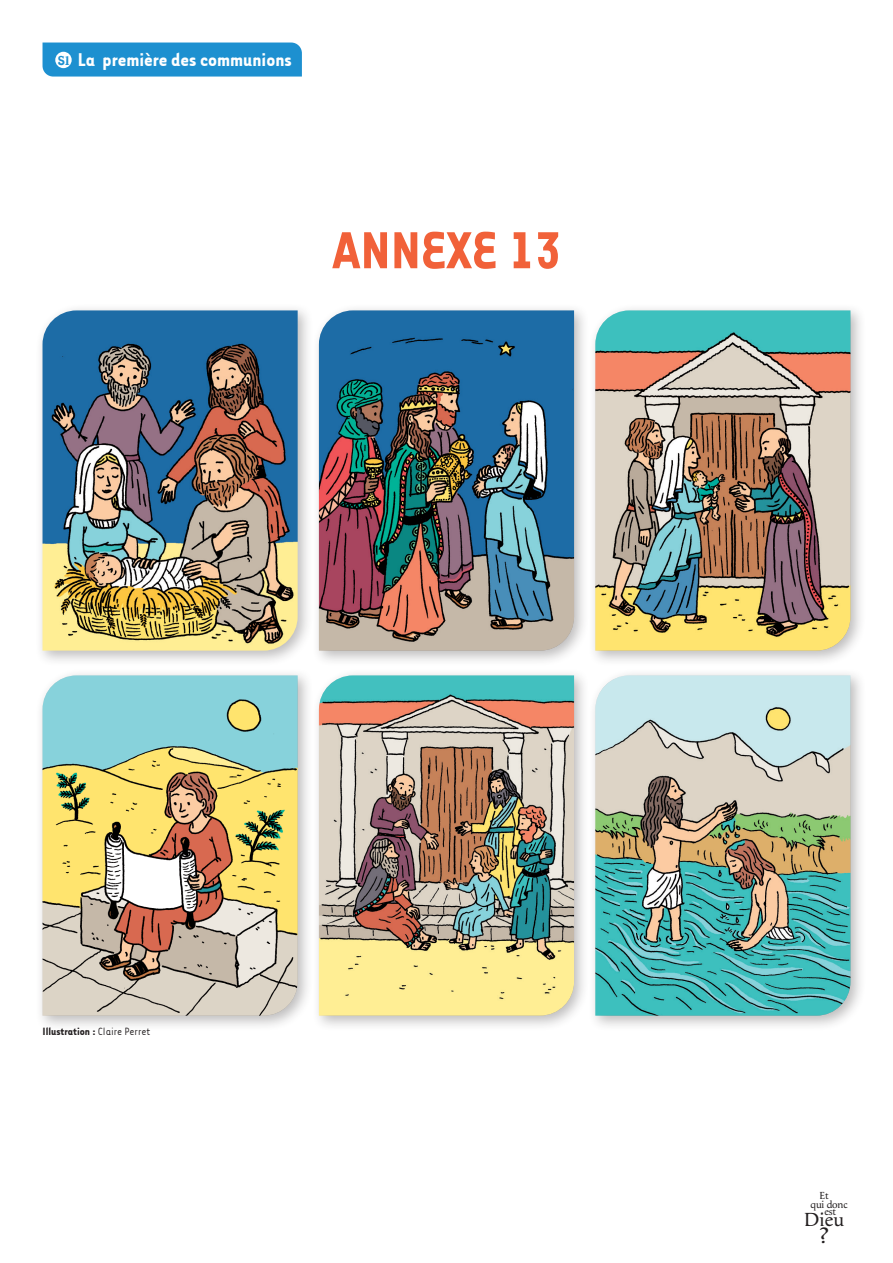
<style>
.page{position:relative;width:893px;height:1263px;background:#fff}
.page>*{position:absolute;margin:0;border:0;box-sizing:border-box;transform-origin:0 0}
.t1{font:700 60px "Tarzana Narrow";color:#f16139}
.t2{font:21.75px "Apolline Std";color:#231f20;scale:1.2 1}
.t3{font:700 21px "Tarzana Narrow";color:#fff}
.t4{font:19.65px "Apolline Std";color:#231f20}
.t5{font:12.75px "Putain";color:#1d90d0}
.titre_pavé{font:700 12px "Tarzana Narrow";color:#231f20}
.t6{font:10.65px "Apolline Std";letter-spacing:-.02em;color:#231f20}
.s1{font-weight:400}
</style>
<div class="page">
<div style="left:35px;top:303px;width:279px;height:363px;background:#231f20;opacity:.3"></div>
<img style="left:43px;top:310px;width:255px;height:341px">
<div style="left:311px;top:303px;width:279px;height:363px;background:#231f20;opacity:.3"></div>
<img style="left:319px;top:310px;width:255px;height:341px">
<div style="left:588px;top:303px;width:279px;height:363px;background:#231f20;opacity:.3"></div>
<img style="left:595px;top:310px;width:255px;height:341px">
<div style="left:35px;top:668px;width:279px;height:363px;background:#231f20;opacity:.3"></div>
<img style="left:43px;top:675px;width:255px;height:341px">
<div style="left:311px;top:668px;width:279px;height:363px;background:#231f20;opacity:.3"></div>
<img style="left:319px;top:675px;width:255px;height:341px">
<div style="left:588px;top:668px;width:279px;height:363px;background:#231f20;opacity:.3"></div>
<img style="left:595px;top:675px;width:255px;height:341px">
<div style="left:43px;top:43px;width:259px;height:34px;background:#1d90d0"></div>
<div style="left:55px;top:52px;width:17px;height:16px;background:#fff;border-radius:50%"></div>
<p class="t5" style="left:58px;top:54px;width:13px">S1</p>
<p class="t3" style="left:78px;top:47px;width:215px">La première des communions</p>
<p class="t1" style="left:332px;top:213px;width:230px">ANNEXE 13</p>
<p class="titre_pavé" style="left:43px;top:1024px;width:109px">Illustration : <span class="s1">Claire Perret</span></p>
<p class="t6" style="left:820px;top:1189px;width:11px">Et</p>
<p class="t6" style="left:810px;top:1198px;width:39px">qui donc</p>
<p class="t6" style="left:824px;top:1205px;width:13px">est</p>
<p class="t4" style="left:804px;top:1207px;width:42px">Dieu</p>
<p class="t2" style="left:819px;top:1223px;width:10px">?</p>
</div>
